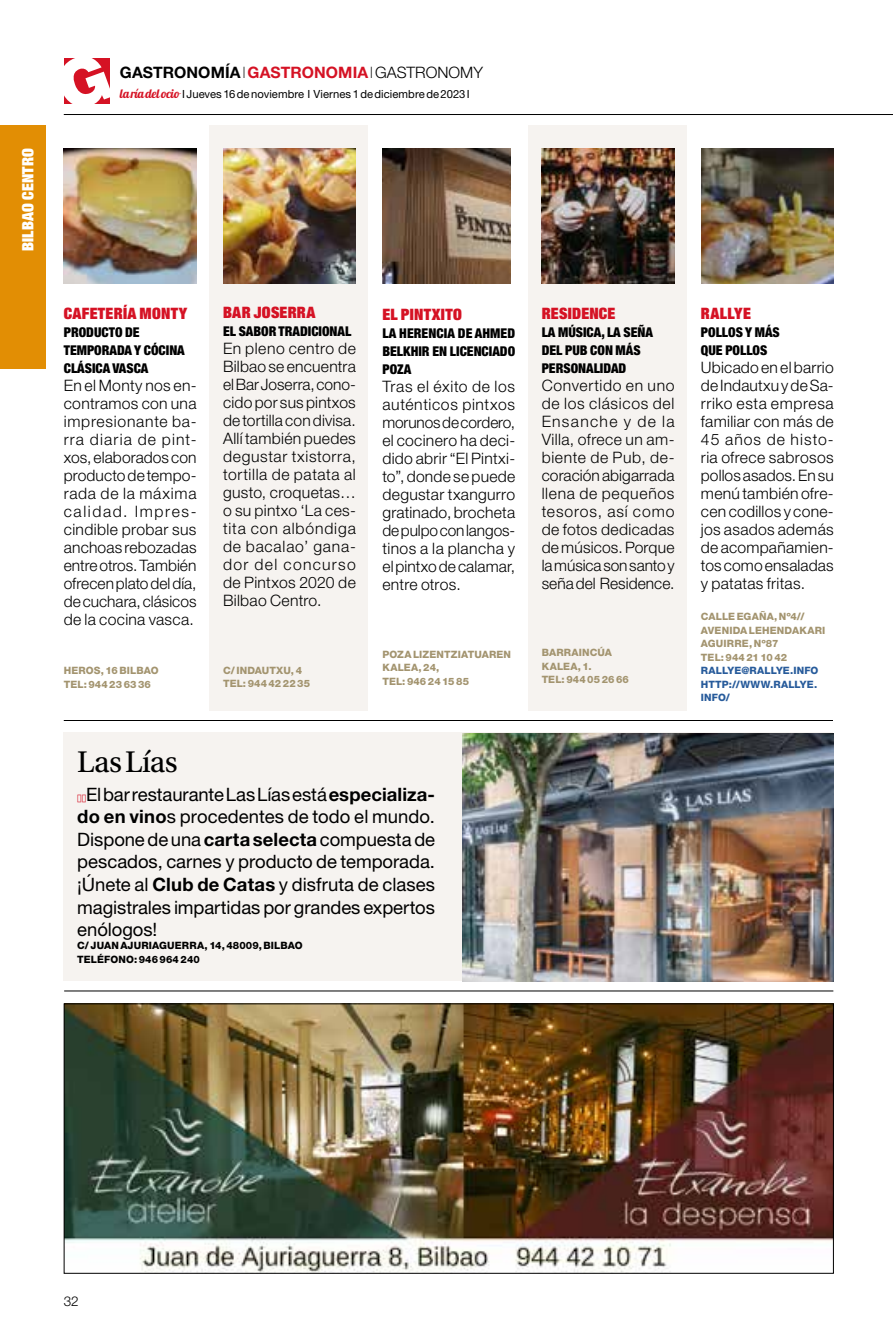
<style>
.page{position:relative;width:893px;height:1340px;background:#fff}
.page>*{position:absolute;margin:0;border:0;box-sizing:border-box;transform-origin:0 0}
.t1{font:31.5px "Utopia Std";letter-spacing:-.02em;color:#000}
.t2{font:18.45px/22.5px "Helvetica Neue LT Std";letter-spacing:-.005em;color:#000;text-align:justify}
.t3{font:300 15.75px/18px "Helvetica Neue LT Std";letter-spacing:.01em;color:#000;text-align:justify}
.t4{font:900 condensed 15.75px "Helvetica Neue LT Std";letter-spacing:.015em;color:#d51224}
.t5{font:700 15.75px "Helvetica Neue LT Std";letter-spacing:.005em;color:#000}
.t6{font:900 condensed 15.75px "Helvetica Neue LT Std";letter-spacing:.015em;color:#fff}
.t7{font:900 condensed 13.5px/18px "Helvetica Neue LT Std";color:#000}
.t8{font:300 13.5px "Helvetica Neue LT Std";color:#000}
.t9{font:11.25px "Helvetica Neue LT Std";letter-spacing:.005em;color:#000}
.t10{font:800 10.12px/13.5px "Helvetica Neue LT Std";letter-spacing:.01em;color:#a3946f}
.t11{font:800 10.12px/13.5px "Helvetica Neue LT Std";letter-spacing:.01em;color:#000}
.t12{font:800 10.12px/13.5px "Helvetica Neue LT Std";letter-spacing:.015em;color:#275b9b;text-align:justify}
.s1{font-weight:100}
.s2{color:#d51224}
.s3{font-weight:300}
.s4{font-family:"Lobster 1.4";font-size:12.38px;color:#d51224}
.s5{font-weight:700}
</style>
<div class="page">
<hr style="left:64px;top:990px;width:769px;height:1px;background:#000">
<img style="left:66px;top:1005px;width:766px;height:266px">
<div style="left:64px;top:732px;width:769px;height:249px;background:#f6f3f0"></div>
<img style="left:462px;top:733px;width:371px;height:248px">
<div style="left:210px;top:126px;width:158px;height:585px;background:#f6f3f0"></div>
<div style="left:528px;top:126px;width:158px;height:585px;background:#f6f3f0"></div>
<img style="left:382px;top:148px;width:129px;height:135px">
<img style="left:542px;top:148px;width:132px;height:135px">
<img style="left:64px;top:148px;width:132px;height:135px">
<img style="left:223px;top:148px;width:132px;height:135px">
<img style="left:701px;top:148px;width:132px;height:135px">
<hr style="left:64px;top:720px;width:769px;height:1px;background:#000">
<div style="left:0;top:126px;width:45px;height:243px;background:#e28e04"></div>
<hr style="left:64px;top:114px;width:829px;height:1px;background:#000">
<div style="left:64px;top:58px;width:46px;height:46px;background:#d51224"></div>
<p class="t6" style="left:18px;top:251px;width:105px;rotate:-90deg">BILBAO CENTRO</p>
<p class="t5" style="left:120px;top:62px;width:365px">GASTRONOMÍA <span class="s1">I</span><span class="s2">GASTRONOMIA</span><span class="s1">I</span><span class="s3">GASTRONOMY</span></p>
<p class="t9" style="left:120px;top:87px;width:351px"><span class="s4">la ría del ocio</span> I Jueves 16 de noviembre I Viernes 1 de diciembre de 2023 I</p>
<p class="t4" style="left:64px;top:303px;width:125px">CAFETERÍA MONTY</p>
<p class="t7" style="left:64px;top:322px;width:123px">PRODUCTO DE<br>TEMPORADA Y CÓCINA<br>CLÁSICA VASCA</p>
<p class="t3" style="left:64px;top:375px;width:134px">En el Monty nos en&shy;contramos con una impresionante ba&shy;rra diaria de pint&shy;xos, elaborados con producto de tempo&shy;rada de la máxima calidad. Impres&shy;cindible probar sus anchoas rebozadas entre otros. También ofrecen plato del día, de cuchara, clásicos de la cocina vasca.</p>
<p class="t10" style="left:64px;top:664px;width:96px">HEROS, 16 BILBAO<br>TEL: 944 23 63 36</p>
<p class="t4" style="left:223px;top:302px;width:94px">BAR JOSERRA</p>
<p class="t7" style="left:223px;top:322px;width:130px">EL SABOR TRADICIONAL</p>
<p class="t3" style="left:223px;top:339px;width:134px">En pleno centro de Bilbao se encuentra el Bar Joserra, cono&shy;cido por sus pintxos de tortilla con divisa.<br>Allí también puedes degustar txistorra, tortilla de patata al gusto, croquetas… o su pintxo ‘La ces&shy;tita con albóndiga de bacalao’ gana&shy;dor del concurso de Pintxos 2020 de Bilbao Centro.</p>
<p class="t10" style="left:223px;top:663px;width:89px">C/ INDAUTXU, 4<br>TEL: 944 42 22 35</p>
<p class="t4" style="left:382px;top:304px;width:81px">EL PINTXITO</p>
<p class="t7" style="left:382px;top:324px;width:134px;text-align:justify">LA HERENCIA DE AHMED BELKHIR EN LICENCIADO POZA</p>
<p class="t3" style="left:382px;top:377px;width:134px">Tras el éxito de los auténticos pintxos morunos de cordero, el cocinero ha deci&shy;dido abrir “El Pintxi&shy;to”, donde se puede degustar txangurro gratinado, brocheta de pulpo con langos&shy;tinos a la plancha y el pintxo de calamar, entre otros.</p>
<p class="t10" style="left:382px;top:647px;width:130px">POZA LIZENTZIATUAREN<br>KALEA, 24,<br>TEL: 946 24 15 85</p>
<h1 class="t1" style="left:77px;top:744px;width:102px">Las Lías</h1>
<p class="t2" style="left:77px;top:782px;width:359px"><span class="s2">●●</span>El bar restaurante Las Lías está <span class="s5">especializa&shy;do en vino</span>s procedentes de todo el mundo.<br>Dispone de una <span class="s5">carta selecta</span> compuesta de pescados, carnes y producto de temporada. ¡Únete al <span class="s5">Club de Catas</span> y disfruta de clases magistrales impartidas por grandes expertos enólogos!</p>
<p class="t11" style="left:77px;top:939px;width:227px">C/ JUAN AJURIAGUERRA, 14, 48009, BILBAO<br>TELÉFONO: 946 964 240</p>
<p class="t4" style="left:542px;top:303px;width:75px">RESIDENCE</p>
<p class="t7" style="left:542px;top:322px;width:113px">LA MÚSICA, LA SEÑA<br>DEL PUB CON MÁS<br>PERSONALIDAD</p>
<p class="t3" style="left:542px;top:375px;width:134px">Convertido en uno de los clásicos del Ensanche y de la Villa, ofrece un am&shy;biente de Pub, de&shy;coración abigarrada llena de pequeños tesoros, así como de fotos dedicadas de músicos. Porque la música son santo y seña del Residence.</p>
<p class="t10" style="left:542px;top:646px;width:89px">BARRAINCÚA<br>KALEA, 1.<br>TEL: 944 05 26 66</p>
<p class="t4" style="left:701px;top:303px;width:51px">RALLYE</p>
<p class="t7" style="left:701px;top:322px;width:80px">POLLOS Y MÁS<br>QUE POLLOS</p>
<p class="t3" style="left:701px;top:357px;width:134px">Ubicado en el barrio de Indautxu y de Sa&shy;rriko esta empresa familiar con más de 45 años de histo&shy;ria ofrece sabrosos pollos asados. En su menú también ofre&shy;cen codillos y cone&shy;jos asados además de acompañamien&shy;tos como ensaladas y patatas fritas.</p>
<p class="t10" style="left:701px;top:610px;width:126px">CALLE EGAÑA, Nº4//<br>AVENIDA LEHENDAKARI<br>AGUIRRE, Nº87<br>TEL: 944 21 10 42</p>
<p class="t12" style="left:701px;top:664px;width:119px">RALLYE@RALLYE.INFO HTTP://WWW.RALLYE.<br>INFO/</p>
<p class="t8" style="left:64px;top:1292px;width:17px">32</p>
</div>
